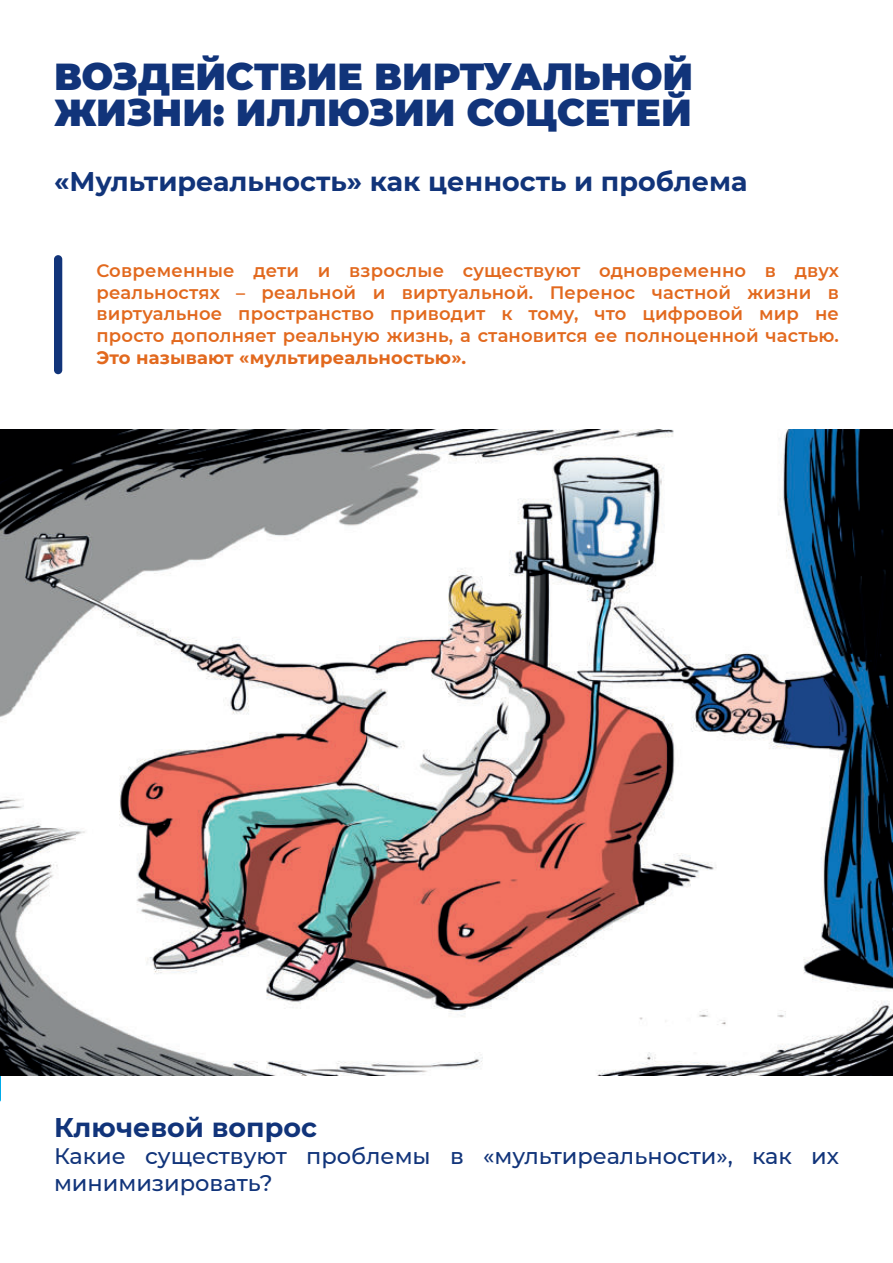
<style>
.page{position:relative;width:893px;height:1263px;background:#fff}
.page>*{position:absolute;margin:0;border:0;box-sizing:border-box;transform-origin:0 0}
.t1{font:900 37.5px/36px "Montserrat";color:#11347a}
.t2{font:700 27px "Montserrat";color:#11347a}
.t3{font:500 22.5px/27px "Montserrat";color:#11347a}
.t4{font:600 18px/21.6px "Montserrat";letter-spacing:.01em;color:#e2691e;text-align:justify}
.t5{font:700 18px "Montserrat";letter-spacing:.01em;color:#e2691e}
</style>
<div class="page">
<div style="left:54px;top:255px;width:8px;height:119px;background:#11347a;border-radius:4px"></div>
<svg style="left:0;top:1076px;width:1px;height:26px"></svg>
<img style="left:0;top:429px;width:893px;height:647px">
<h1 class="t1" style="left:54px;top:57px;width:641px">ВОЗДЕЙСТВИЕ ВИРТУАЛЬНОЙ<br>ЖИЗНИ: ИЛЛЮЗИИ СОЦСЕТЕЙ</h1>
<h2 class="t2" style="left:54px;top:162px;width:695px">«Мультиреальность» как ценность и проблема</h2>
<p class="t4" style="left:97px;top:259px;width:744px">Современные дети и взрослые существуют одновременно в двух реальностях – реальной и виртуальной. Перенос частной жизни в виртуальное пространство приводит к тому, что цифровой мир не просто дополняет реальную жизнь, а становится ее полноценной частью.</p>
<p class="t5" style="left:97px;top:344px;width:371px">Это называют «мультиреальностью».</p>
<h2 class="t2" style="left:54px;top:1108px;width:265px">Ключевой вопрос</h2>
<p class="t3" style="left:54px;top:1142px;width:786px">Какие существуют проблемы в «мультиреальности», как их минимизировать?</p>
</div>
